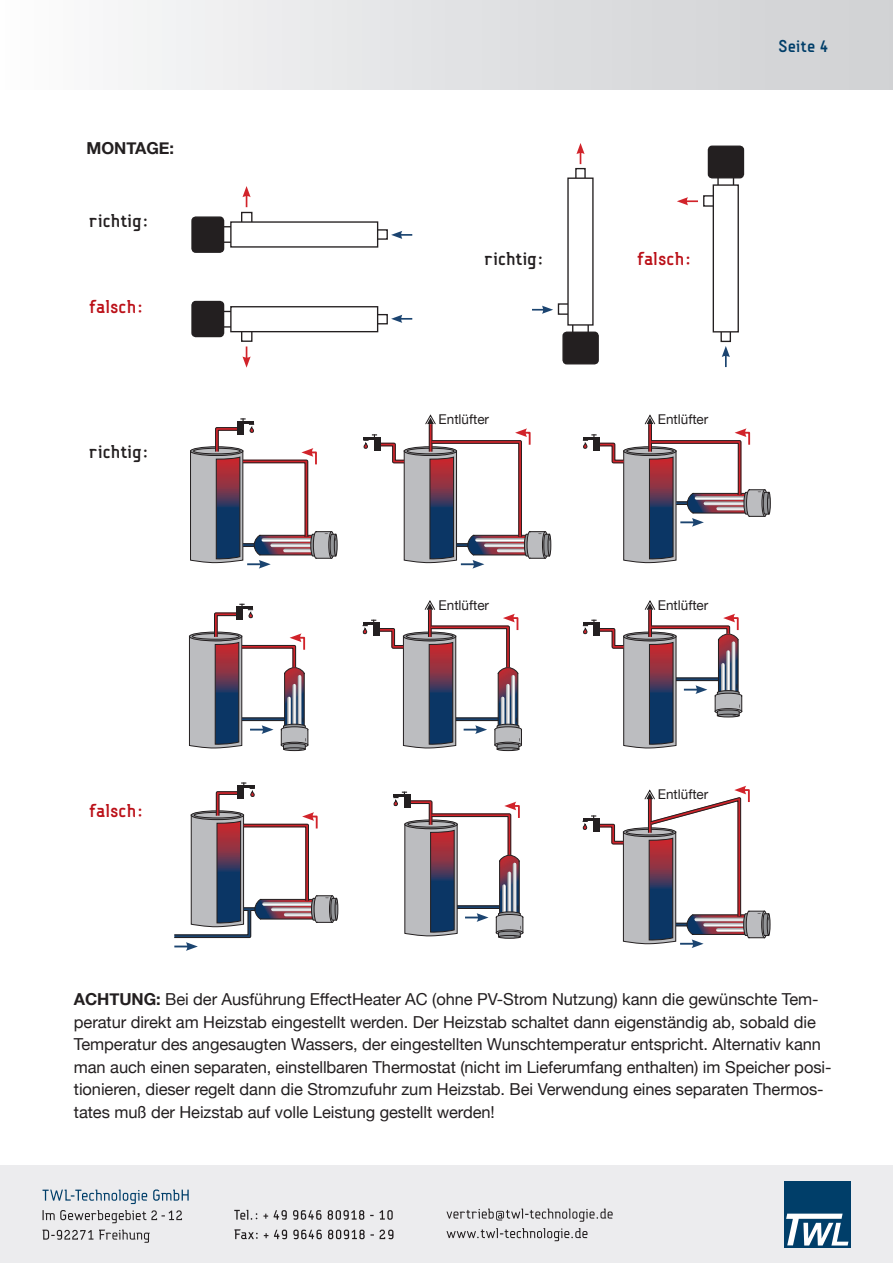
<style>
.page{position:relative;width:893px;height:1263px;background:#fff}
.page>*{position:absolute;margin:0;border:0;box-sizing:border-box;transform-origin:0 0}
.t1{font:700 19.5px "Fou Mix";color:#231f20}
.t2{font:700 19.5px "Fou Mix";color:#bb1018}
.t3{font:700 18px "Fou Mix";color:#003e69}
.t4{font:16.5px/22.5px "Helvetica Neue";letter-spacing:-.005em;color:#231f20}
.t5{font:700 16.5px "Helvetica Neue";color:#231f20}
.t6{font:13.5px "Helvetica Neue";color:#231f20}
.s1{font-weight:700}
</style>
<div class="page">
<div style="left:0;top:1165px;width:893px;height:98px;background:#ececee"></div>
<div style="left:0;top:0;width:893px;height:89px;background:linear-gradient(to right,#fafbfb,#cdcfd1)"></div>
<svg style="left:43px;top:1189px;width:146px;height:15px"></svg>
<svg style="left:43px;top:1210px;width:139px;height:13px"></svg>
<svg style="left:43px;top:1229px;width:107px;height:14px"></svg>
<svg style="left:446px;top:1208px;width:167px;height:14px"></svg>
<svg style="left:446px;top:1228px;width:141px;height:13px"></svg>
<div style="left:784px;top:1181px;width:66px;height:67px;background:#003e69"></div>
<svg style="left:786px;top:1213px;width:62px;height:32px"></svg>
<svg style="left:234px;top:1229px;width:159px;height:10px"></svg>
<svg style="left:234px;top:1210px;width:159px;height:10px"></svg>
<div style="left:241px;top:212px;width:11px;height:12px;border:1px solid #231f20"></div>
<div style="left:219px;top:226px;width:15px;height:17px;border:1px solid #231f20"></div>
<div style="left:374px;top:229px;width:14px;height:11px;border:1px solid #231f20"></div>
<div style="left:231px;top:222px;width:147px;height:25px;background:#fff"></div>
<div style="left:230px;top:221px;width:148px;height:27px;border:1px solid #231f20"></div>
<div style="left:192px;top:217px;width:32px;height:35px;background:#231f20;border-radius:4px"></div>
<div style="left:191px;top:216px;width:33px;height:37px;border:1px solid #231f20;border-radius:4px"></div>
<svg style="left:391px;top:231px;width:21px;height:8px"></svg>
<svg style="left:242px;top:186px;width:9px;height:21px"></svg>
<div style="left:241px;top:329px;width:11px;height:13px;border:1px solid #231f20"></div>
<div style="left:219px;top:311px;width:15px;height:17px;border:1px solid #231f20"></div>
<div style="left:374px;top:314px;width:14px;height:10px;border:1px solid #231f20"></div>
<div style="left:231px;top:307px;width:147px;height:25px;background:#fff"></div>
<div style="left:230px;top:306px;width:148px;height:26px;border:1px solid #231f20"></div>
<div style="left:192px;top:301px;width:32px;height:36px;background:#231f20;border-radius:4px"></div>
<div style="left:191px;top:301px;width:33px;height:36px;border:1px solid #231f20;border-radius:4px"></div>
<svg style="left:391px;top:315px;width:21px;height:8px"></svg>
<svg style="left:242px;top:346px;width:9px;height:22px"></svg>
<div style="left:558px;top:303px;width:12px;height:12px;border:1px solid #231f20"></div>
<div style="left:572px;top:322px;width:17px;height:15px;border:1px solid #231f20"></div>
<div style="left:575px;top:168px;width:11px;height:14px;border:1px solid #231f20"></div>
<div style="left:568px;top:178px;width:25px;height:147px;background:#fff"></div>
<div style="left:567px;top:177px;width:27px;height:149px;border:1px solid #231f20"></div>
<div style="left:563px;top:332px;width:35px;height:32px;background:#231f20;border-radius:4px"></div>
<div style="left:562px;top:332px;width:37px;height:32px;border:1px solid #231f20;border-radius:4px"></div>
<svg style="left:532px;top:306px;width:21px;height:8px"></svg>
<svg style="left:576px;top:143px;width:9px;height:21px"></svg>
<div style="left:703px;top:195px;width:13px;height:12px;border:1px solid #231f20"></div>
<div style="left:717px;top:173px;width:17px;height:15px;border:1px solid #231f20"></div>
<div style="left:720px;top:328px;width:11px;height:14px;border:1px solid #231f20"></div>
<div style="left:713px;top:185px;width:25px;height:147px;background:#fff"></div>
<div style="left:713px;top:184px;width:26px;height:148px;border:1px solid #231f20"></div>
<div style="left:708px;top:146px;width:35px;height:32px;background:#231f20;border-radius:4px"></div>
<div style="left:708px;top:146px;width:36px;height:32px;border:1px solid #231f20;border-radius:4px"></div>
<svg style="left:677px;top:197px;width:21px;height:8px"></svg>
<svg style="left:722px;top:346px;width:8px;height:21px"></svg>
<div style="left:334px;top:534px;width:3px;height:22px;border:1px solid #231f20;border-radius:50%"></div>
<svg style="left:190px;top:418px;width:146px;height:151px"></svg>
<div style="left:548px;top:534px;width:3px;height:22px;border:1px solid #231f20;border-radius:50%"></div>
<svg style="left:363px;top:414px;width:187px;height:155px"></svg>
<svg style="left:583px;top:414px;width:187px;height:149px"></svg>
<div style="left:283px;top:748px;width:22px;height:3px;border:1px solid #231f20;border-radius:50%"></div>
<svg style="left:189px;top:604px;width:119px;height:146px"></svg>
<svg style="left:583px;top:600px;width:159px;height:148px"></svg>
<div style="left:497px;top:748px;width:22px;height:3px;border:1px solid #231f20;border-radius:50%"></div>
<svg style="left:362px;top:600px;width:160px;height:150px"></svg>
<div style="left:335px;top:898px;width:3px;height:22px;border:1px solid #231f20;border-radius:50%"></div>
<svg style="left:174px;top:782px;width:163px;height:169px"></svg>
<div style="left:498px;top:935px;width:22px;height:3px;border:1px solid #231f20;border-radius:50%"></div>
<svg style="left:393px;top:792px;width:130px;height:145px"></svg>
<div style="left:767px;top:913px;width:3px;height:22px;border:1px solid #231f20;border-radius:50%"></div>
<svg style="left:582px;top:786px;width:187px;height:162px"></svg>
<p class="t5" style="left:86px;top:135px;width:89px">MONTAGE:</p>
<p class="t1" style="left:89px;top:209px;width:61px">richtig:</p>
<p class="t2" style="left:89px;top:295px;width:56px">falsch:</p>
<p class="t1" style="left:89px;top:440px;width:61px">richtig:</p>
<p class="t2" style="left:89px;top:799px;width:56px">falsch:</p>
<p class="t3" style="left:778px;top:36px;width:52px">Seite 4</p>
<p class="t1" style="left:484px;top:247px;width:61px">richtig:</p>
<p class="t2" style="left:637px;top:247px;width:56px">falsch:</p>
<p class="t6" style="left:439px;top:409px;width:52px">Entlüfter</p>
<p class="t6" style="left:658px;top:409px;width:52px">Entlüfter</p>
<p class="t6" style="left:439px;top:595px;width:52px">Entlüfter</p>
<p class="t6" style="left:658px;top:595px;width:52px">Entlüfter</p>
<p class="t6" style="left:658px;top:785px;width:52px">Entlüfter</p>
<p class="t4" style="left:74px;top:989px;width:759px"><span class="s1">ACHTUNG:</span> Bei der Ausführung EffectHeater AC (ohne PV-Strom Nutzung) kann die gewünschte Tem&shy;peratur direkt am Heizstab eingestellt werden. Der Heizstab schaltet dann eigenständig ab, sobald die Temperatur des angesaugten Wassers, der eingestellten Wunschtemperatur entspricht. Alternativ kann man auch einen separaten, einstellbaren Thermostat (nicht im Lieferumfang enthalten) im Speicher posi&shy;tionieren, dieser regelt dann die Stromzufuhr zum Heizstab. Bei Verwendung eines separaten Thermos&shy;tates muß der Heizstab auf volle Leistung gestellt werden!</p>
</div>
